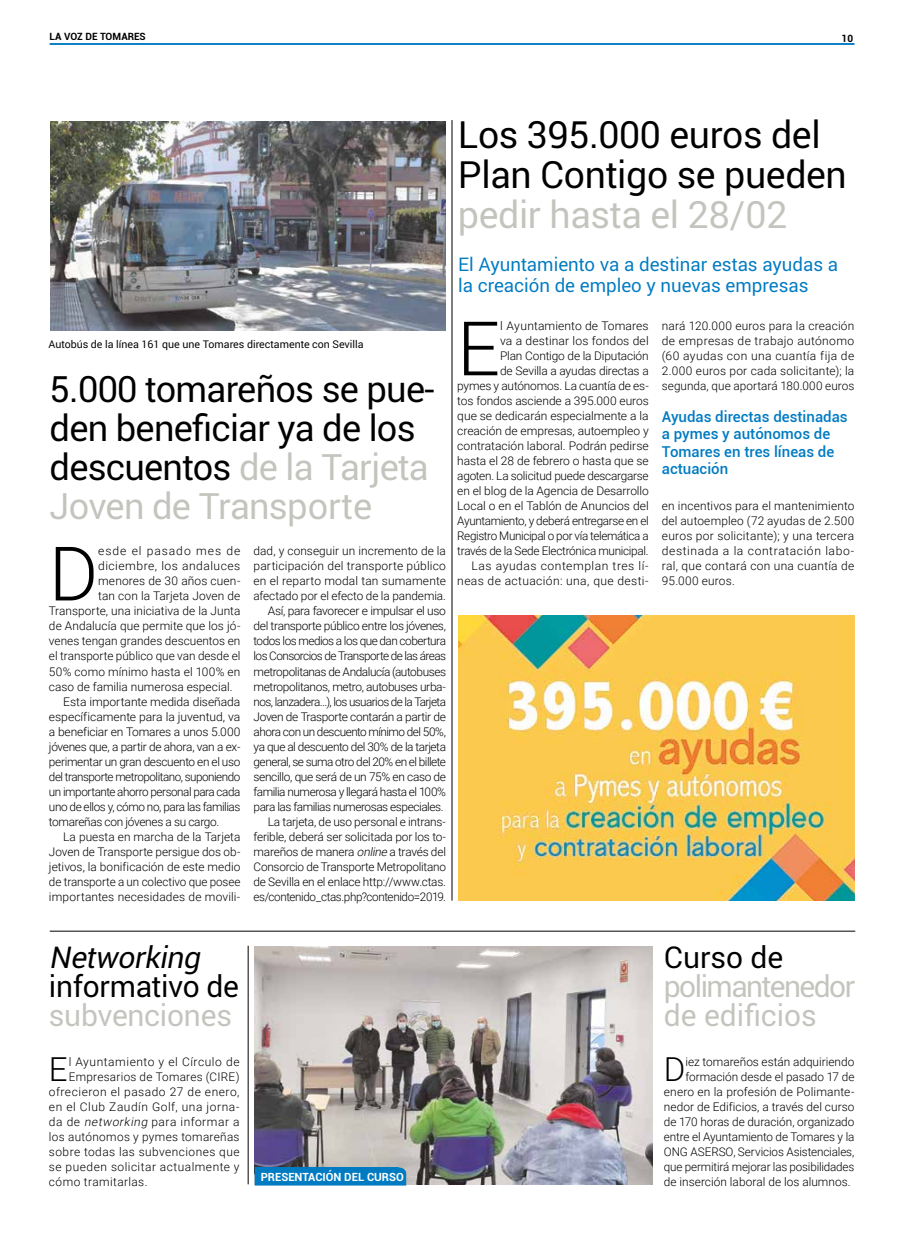
<style>
.page{position:relative;width:904px;height:1234px;background:#fff}
.page>*{position:absolute;margin:0;border:0;box-sizing:border-box;transform-origin:0 0}
.t1{font:300 75.12px "Roboto";color:#000}
.t2{font:37.5px/40px "Roboto";letter-spacing:-.01em;color:#000}
.t3{font:37.5px "Roboto";letter-spacing:-.01em;color:#c4c4be}
.t4{font:36.25px/38.8px "Roboto";letter-spacing:-.02em;color:#000}
.t5{font:300 33px "Roboto";color:#000}
.t6{font:30px/28.8px "Roboto";letter-spacing:-.05em;color:#c4c4be}
.t7{font:30px "Roboto";letter-spacing:-.01em;color:#000}
.t8{font:30px "Roboto";letter-spacing:-.01em;color:#c4c4be}
.t9{font:italic 30px "Roboto";color:#000}
.t10{font:18.75px/21.2px "Roboto";color:#007bc2}
.t11{font:500 15px/17.5px "Roboto";color:#007bc2}
.t12{font:300 11.88px/15px "Roboto";letter-spacing:-.005em;color:#000;text-align:justify}
.t13{font:300 11.88px/15px "Roboto";letter-spacing:-.03em;color:#000;text-align:right}
.t14{font:300 11.88px "Roboto";letter-spacing:.045em;color:#000}
.t15{font:300 11.88px "Roboto";letter-spacing:.04em;color:#000}
.t16{font:300 11.88px "Roboto";letter-spacing:-.04em;color:#000}
.t17{font:300 11.88px "Roboto";letter-spacing:.025em;color:#000}
.t18{font:300 11.88px "Roboto";letter-spacing:-.035em;color:#000}
.t19{font:300 11.88px "Roboto";letter-spacing:.035em;color:#000}
.t20{font:300 11.88px "Roboto";letter-spacing:.075em;color:#000}
.t21{font:300 11.88px "Roboto";letter-spacing:.03em;color:#000}
.t22{font:700 11.25px "Roboto";color:#fff}
.t23{font:10.62px "Roboto";color:#000}
.t24{font:700 10px "Roboto";color:#000}
.s1{color:#c4c4be}
.s2{font-style:italic}
</style>
<div class="page">
<hr style="left:50px;top:43px;width:804px;height:2px;background:#007bc2">
<img style="left:51px;top:121px;width:394px;height:209px">
<hr style="left:50px;top:930px;width:805px;height:1px;background:#000">
<img style="left:458px;top:615px;width:396px;height:285px">
<hr style="left:451px;top:120px;width:1px;height:780px;background:#000">
<img style="left:255px;top:946px;width:397px;height:238px">
<hr style="left:248px;top:945px;width:1px;height:238px;background:#000">
<div style="left:254px;top:1166px;width:152px;height:19px;background:#007bc2"></div>
<p class="t24" style="left:50px;top:30px;width:98px">LA VOZ DE TOMARES</p>
<p class="t24" style="left:841px;top:31px;width:13px">10</p>
<p class="t23" style="left:48px;top:336px;width:317px">Autobús de la línea 161 que une Tomares directamente con Sevilla</p>
<h3 class="t4" style="left:50px;top:369px;width:386px">5.000 tomareños se pue&shy;den beneficiar ya de los descuentos <span class="s1">de la Tarjeta<br>Joven de Transporte</span></h3>
<h1 class="t1" style="left:49px;top:521px;width:51px">D</h1>
<p class="t20" style="left:98px;top:542px;width:144px">esde el pasado mes de</p>
<p class="t15" style="left:98px;top:557px;width:144px">diciembre, los andaluces</p>
<p class="t12" style="left:98px;top:573px;width:144px">menores de 30 años cuen-</p>
<p class="t12" style="left:98px;top:588px;width:144px">tan con la Tarjeta Joven de</p>
<p class="t12" style="left:49px;top:603px;width:193px">Transporte, una iniciativa de la Junta</p>
<p class="t12" style="left:49px;top:618px;width:193px">de Andalucía que permite que los jó-</p>
<p class="t12" style="left:49px;top:633px;width:193px">venes tengan grandes descuentos en</p>
<p class="t12" style="left:49px;top:648px;width:193px">el transporte público que van desde el</p>
<p class="t12" style="left:49px;top:663px;width:193px">50% como mínimo hasta el 100% en</p>
<p class="t12" style="left:49px;top:678px;width:185px">caso de familia numerosa especial.</p>
<p class="t12" style="left:63px;top:693px;width:179px">Esta importante medida diseñada</p>
<p class="t12" style="left:49px;top:708px;width:193px">específicamente para la juventud, va</p>
<p class="t12" style="left:49px;top:723px;width:193px">a beneficiar en Tomares a unos 5.000</p>
<p class="t13" style="left:49px;top:738px;width:193px">jóvenes que, a partir de ahora, van a ex-</p>
<p class="t13" style="left:49px;top:753px;width:193px">perimentar un gran descuento en el uso</p>
<p class="t16" style="left:49px;top:767px;width:193px">del transporte metropolitano, suponiendo</p>
<p class="t16" style="left:49px;top:782px;width:193px">un importante ahorro personal para cada</p>
<p class="t18" style="left:49px;top:797px;width:193px">uno de ellos y, cómo no, para las familias</p>
<p class="t13" style="left:49px;top:813px;width:172px">tomareñas con jóvenes a su cargo.</p>
<p class="t12" style="left:63px;top:828px;width:179px">La puesta en marcha de la Tarjeta</p>
<p class="t12" style="left:49px;top:843px;width:193px">Joven de Transporte persigue dos ob-</p>
<p class="t12" style="left:49px;top:858px;width:193px">jetivos, la bonificación de este medio</p>
<p class="t12" style="left:49px;top:873px;width:193px">de transporte a un colectivo que posee</p>
<p class="t12" style="left:49px;top:888px;width:193px">importantes necesidades de movili-</p>
<p class="t13" style="left:253px;top:543px;width:194px">dad, y conseguir un incremento de la participación del transporte público en el reparto modal tan sumamente afectado por el efecto de la pandemia.<br>Así, para favorecer e impulsar el uso del transporte público entre los jóvenes, todos los medios a los que dan cobertura los Consorcios de Transporte de las áreas metropolitanas de Andalucía (autobuses metropolitanos, metro, autobuses urba&shy;nos, lanzadera…), los usuarios de la Tarjeta Joven de Trasporte contarán a partir de ahora con un descuento mínimo del 50%, ya que al descuento del 30% de la tarjeta general, se suma otro del 20% en el billete sencillo, que será de un 75% en caso de familia numerosa y llegará hasta el 100% para las familias numerosas especiales.<br>La tarjeta, de uso personal e intrans&shy;ferible, deberá ser solicitada por los to&shy;mareños de manera <span class="s2">online</span> a través del Consorcio de Transporte Metropolitano de Sevilla en el enlace http://www.ctas. es/contenido_ctas.php?contenido=2019.</p>
<h2 class="t2" style="left:458px;top:114px;width:390px">Los 395.000 euros del<br>Plan Contigo se pueden</h2>
<h2 class="t3" style="left:458px;top:189px;width:331px">pedir hasta el 28/02</h2>
<h3 class="t10" style="left:458px;top:253px;width:381px">El Ayuntamiento va a destinar estas ayudas a la creación de empleo y nuevas empresas</h3>
<p class="t12" style="left:457px;top:318px;width:193px;text-align:right">l Ayuntamiento de Tomares<br>va a destinar los fondos del<br>Plan Contigo de la Diputación<br>de Sevilla a ayudas directas a<br>pymes y autónomos. La cuantía de es&shy;tos fondos asciende a 395.000 euros que se dedicarán especialmente a la creación de empresas, autoempleo y contratación laboral. Podrán pedirse hasta el 28 de febrero o hasta que se agoten. La solicitud puede descargarse en el blog de la Agencia de Desarrollo Local o en el Tablón de Anuncios del Ayuntamiento, y deberá entregarse en el Registro Municipal o por vía telemática a través de la Sede Electrónica municipal.<br>Las ayudas contemplan tres lí&shy;neas de actuación: una, que desti-</p>
<h1 class="t1" style="left:457px;top:296px;width:44px">E</h1>
<p class="t12" style="left:662px;top:318px;width:194px">nará 120.000 euros para la creación de empresas de trabajo autónomo (60 ayudas con una cuantía fija de 2.000 euros por cada solicitante); la segunda, que aportará 180.000 euros</p>
<p class="t11" style="left:662px;top:407px;width:187px">Ayudas directas destinadas a pymes y autónomos de<br>Tomares en tres líneas de actuación</p>
<p class="t12" style="left:662px;top:498px;width:194px">en incentivos para el mantenimiento del autoempleo (72 ayudas de 2.500 euros por solicitante); y una tercera destinada a la contratación labo&shy;ral, que contará con una cuantía de 95.000 euros.</p>
<h3 class="t9" style="left:49px;top:936px;width:159px">Networking</h3>
<h3 class="t7" style="left:49px;top:965px;width:191px">informativo de</h3>
<h3 class="t8" style="left:49px;top:994px;width:185px">subvenciones</h3>
<h3 class="t5" style="left:49px;top:1045px;width:20px">E</h3>
<p class="t14" style="left:69px;top:1052px;width:172px">l Ayuntamiento y el Círculo de</p>
<p class="t17" style="left:69px;top:1067px;width:172px">Empresarios de Tomares (CIRE)</p>
<p class="t15" style="left:49px;top:1082px;width:192px">ofrecieron el pasado 27 de enero,</p>
<p class="t14" style="left:49px;top:1097px;width:192px">en el Club Zaudín Golf, una jorna-</p>
<p class="t14" style="left:49px;top:1112px;width:192px">da de <span class="s2">networking</span> para informar a</p>
<p class="t17" style="left:49px;top:1127px;width:192px">los autónomos y pymes tomareñas</p>
<p class="t19" style="left:49px;top:1142px;width:192px">sobre todas las subvenciones que</p>
<p class="t15" style="left:49px;top:1157px;width:192px">se pueden solicitar actualmente y</p>
<p class="t21" style="left:49px;top:1172px;width:100px">cómo tramitarlas.</p>
<p class="t22" style="left:261px;top:1168px;width:144px">PRESENTACIÓN DEL CURSO</p>
<h3 class="t7" style="left:664px;top:936px;width:121px">Curso de</h3>
<h3 class="t6" style="left:664px;top:970px;width:193px">polimantenedor de edificios</h3>
<h3 class="t5" style="left:664px;top:1045px;width:23px">D</h3>
<p class="t12" style="left:685px;top:1053px;width:170px">iez tomareños están adquiriendo</p>
<p class="t12" style="left:685px;top:1068px;width:170px">formación desde el pasado 17 de</p>
<p class="t12" style="left:664px;top:1083px;width:192px">enero en la profesión de Polimante-</p>
<p class="t12" style="left:664px;top:1098px;width:192px">nedor de Edificios, a través del curso</p>
<p class="t12" style="left:664px;top:1113px;width:192px">de 170 horas de duración, organizado</p>
<p class="t12" style="left:664px;top:1128px;width:192px">entre el Ayuntamiento de Tomares y la</p>
<p class="t12" style="left:664px;top:1143px;width:192px">ONG ASERSO, Servicios Asistenciales,</p>
<p class="t12" style="left:664px;top:1158px;width:192px">que permitirá mejorar las posibilidades</p>
<p class="t12" style="left:664px;top:1173px;width:188px">de inserción laboral de los alumnos.</p>
</div>
